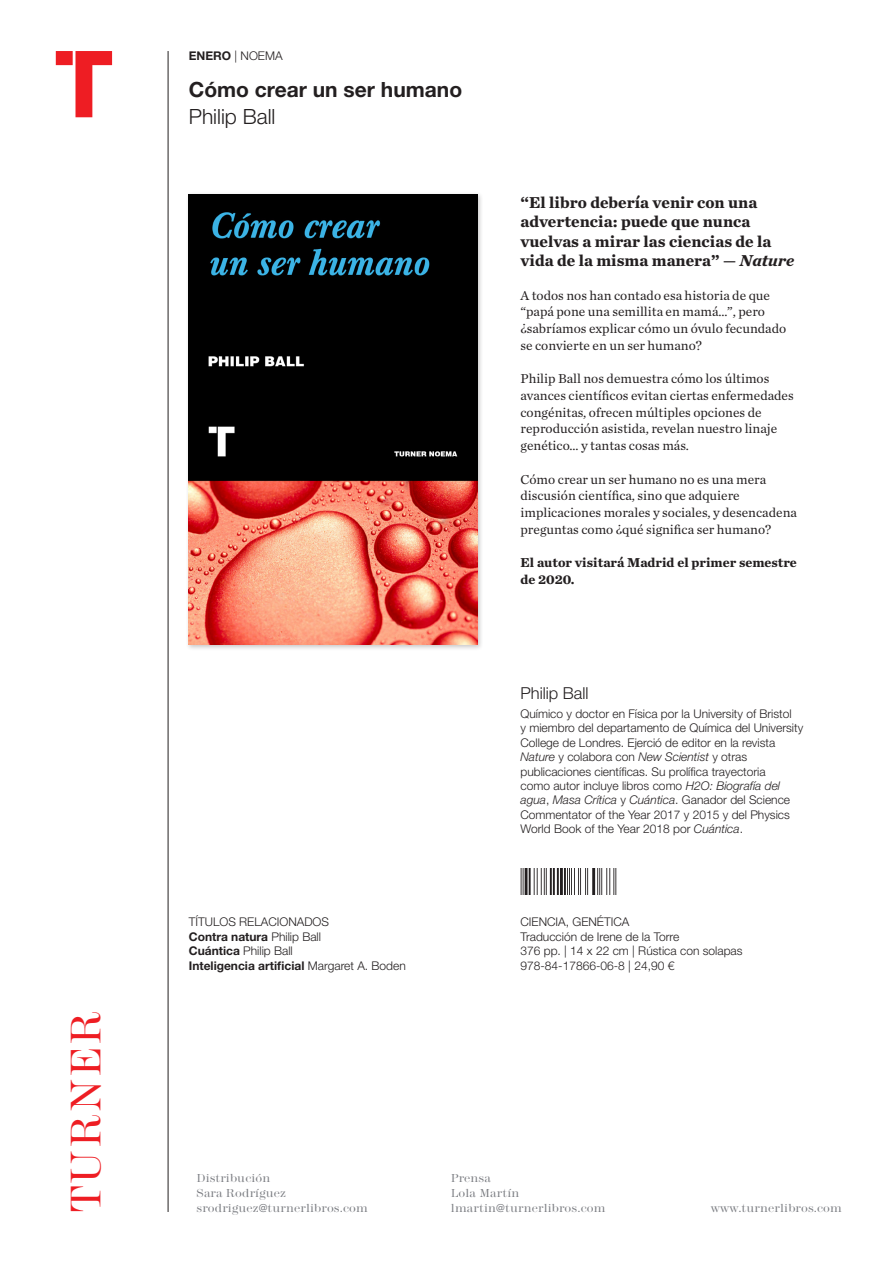
<style>
.page{position:relative;width:893px;height:1263px;background:#fff}
.page>*{position:absolute;margin:0;border:0;box-sizing:border-box;transform-origin:0 0}
.Body_sinopsis{font:300 44.25px "Modern No 216";letter-spacing:.04em;color:#ee1d23}
.t1{font:700 21px/27px "Helvetica Neue LT Std";color:#231f20}
.t2{font:700 16.5px/19.5px "Chronicle Text G1";color:#231f20}
.t3{font:300 16.5px "Helvetica Neue LT Std";color:#231f20}
.t4{font:13.5px/16.8px "Chronicle Text G1";color:#231f20}
.t5{font:700 13.5px/16.8px "Chronicle Text G1";color:#231f20}
.t6{font:300 12px/14.4px "Helvetica Neue LT Std";color:#231f20}
.Info_corporativa{font:300 12px "Modern No 216";letter-spacing:.01em;color:#7a7c81}
.s1{font-weight:700}
.s2{font-weight:300}
.s3{font-style:italic}
</style>
<div class="page">
<hr style="left:168px;top:51px;width:1px;height:1161px;background:#231f20">
<svg style="left:56px;top:51px;width:56px;height:66px"></svg>
<div style="left:186px;top:191px;width:298px;height:460px;background:#231f20;opacity:.25"></div>
<img style="left:189px;top:194px;width:289px;height:450px">
<img style="left:520px;top:868px;width:97px;height:27px">
<p class="Body_sinopsis" style="left:61px;top:1212px;width:203px;rotate:-90deg">TURNER</p>
<p class="t6" style="left:189px;top:48px;width:95px"><span class="s1">ENERO</span> | NOEMA</p>
<p class="t1" style="left:189px;top:76px;width:275px">Cómo crear un ser humano<br><span class="s2">Philip Ball</span></p>
<p class="t6" style="left:189px;top:915px;width:219px">TÍTULOS RELACIONADOS<br><span class="s1">Contra natura</span> Philip Ball<br><span class="s1">Cuántica</span> Philip Ball<br><span class="s1">Inteligencia artificial</span> Margaret A. Boden</p>
<p class="t2" style="left:520px;top:191px;width:275px">“El libro debería venir con una advertencia: puede que nunca vuelvas a mirar las ciencias de la vida de la misma manera” — <span class="s3">Nature</span></p>
<p class="t4" style="left:520px;top:286px;width:267px">A todos nos han contado esa historia de que “papá pone una semillita en mamá…”, pero ¿sabríamos explicar cómo un óvulo fecundado se convierte en un ser humano?</p>
<p class="t4" style="left:520px;top:370px;width:275px">Philip Ball nos demuestra cómo los últimos avances científicos evitan ciertas enfermedades congénitas, ofrecen múltiples opciones de reproducción asistida, revelan nuestro linaje genético… y tantas cosas más.</p>
<p class="t4" style="left:520px;top:470px;width:278px">Cómo crear un ser humano no es una mera discusión científica, sino que adquiere implicaciones morales y sociales, y desencadena preguntas como ¿qué significa ser humano?</p>
<p class="t5" style="left:520px;top:553px;width:278px">El autor visitará Madrid el primer semestre de 2020.</p>
<p class="t3" style="left:520px;top:683px;width:70px">Philip Ball</p>
<p class="t6" style="left:520px;top:706px;width:284px">Químico y doctor en Física por la University of Bristol<br>y miembro del departamento de Química del University College de Londres. Ejerció de editor en la revista <span class="s3">Nature</span> y colabora con <span class="s3">New Scientist</span> y otras publicaciones científicas. Su prolífica trayectoria<br>como autor incluye libros como <span class="s3">H2O: Biografía del agua</span>, <span class="s3">Masa Crítica</span> y <span class="s3">Cuántica</span>. Ganador del Science Commentator of the Year 2017 y 2015 y del Physics World Book of the Year 2018 por <span class="s3">Cuántica</span>.</p>
<p class="t6" style="left:520px;top:915px;width:224px">CIENCIA, GENÉTICA<br>Traducción de Irene de la Torre<br>376 pp. | 14 x 22 cm | Rústica con solapas<br>978-84-17866-06-8 | 24,90 €</p>
<p class="Info_corporativa" style="left:197px;top:1171px;width:75px">Distribución</p>
<p class="Info_corporativa" style="left:197px;top:1186px;width:91px">Sara Rodríguez</p>
<p class="Info_corporativa" style="left:197px;top:1201px;width:173px">srodriguez@turnerlibros.com</p>
<p class="Info_corporativa" style="left:451px;top:1171px;width:41px">Prensa</p>
<p class="Info_corporativa" style="left:451px;top:1186px;width:70px">Lola Martín</p>
<p class="Info_corporativa" style="left:451px;top:1201px;width:156px">lmartin@turnerlibros.com</p>
<p class="Info_corporativa" style="left:711px;top:1201px;width:133px">www.turnerlibros.com</p>
</div>
